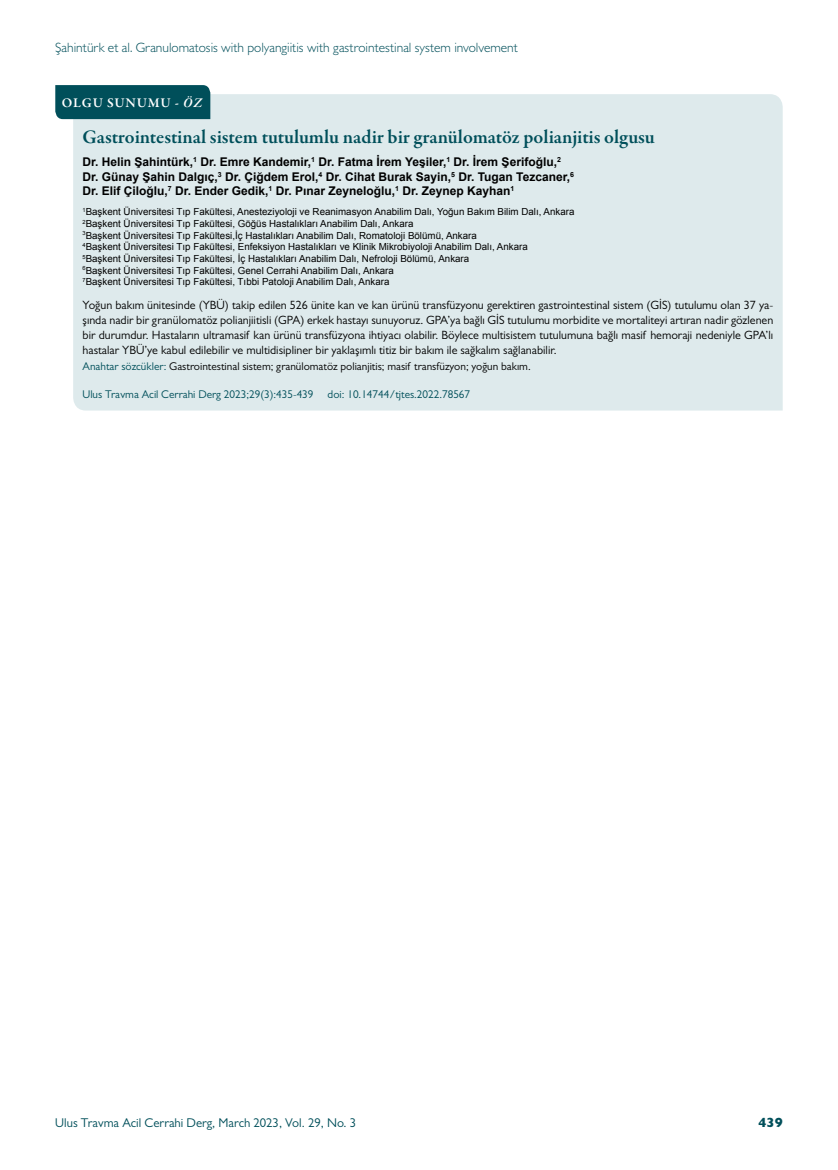
<style>
.page{position:relative;width:838px;height:1170px;background:#fff}
.page>*{position:absolute;margin:0;border:0;box-sizing:border-box;transform-origin:0 0}
.t1{font:600 19.5px "Garamond Premr Pro";letter-spacing:-.005em;color:#004f5a}
.t2{font:300 13.5px "Gill Sans MT Pro";color:#004f5a}
.t3{font:600 13.5px "Garamond Premr Pro";letter-spacing:.055em;color:#fff}
.t4{font:800 13.5px "Gill Sans MT Pro";color:#004f5a}
.t5{font:12.75px "Gill Sans MT Pro";color:#004f5a}
.t6{font:12px/15px "Gill Sans MT Pro";color:#000;text-align:justify}
.t7{font:700 12px/14.4px "Arial";color:#000}
.t8{font:11.25px "Gill Sans MT Pro";color:#000}
.t9{font:11.25px "Gill Sans MT Pro";color:#004f5a}
.t10{font:9.75px/11.7px "Arial";color:#000}
.s1{font-style:italic}
.s2{color:#004f5a}
</style>
<div class="page">
<div style="left:73px;top:94px;width:709px;height:316px;background:#deeaec"></div>
<div style="left:55px;top:85px;width:155px;height:34px;background:#004f5a"></div>
<h2 class="t2" style="left:55px;top:39px;width:464px">Şahintürk et al. Granulomatosis with polyangiitis with gastrointestinal system involvement</h2>
<h2 class="t3" style="left:62px;top:95px;width:142px">OLGU SUNUMU - <span class="s1">ÖZ</span></h2>
<h1 class="t1" style="left:82px;top:125px;width:574px">Gastrointestinal sistem tutulumlu nadir bir granülomatöz polianjitis olgusu</h1>
<p class="t7" style="left:82px;top:155px;width:493px">Dr. Helin Şahintürk,<sup>1</sup> Dr. Emre Kandemir,<sup>1</sup> Dr. Fatma İrem Yeşiler,<sup>1</sup> Dr. İrem Şerifoğlu,<sup>2<br></sup>Dr. Günay Şahin Dalgıç,<sup>3</sup> Dr. Çiğdem Erol,<sup>4</sup> Dr. Cihat Burak Sayin,<sup>5</sup> Dr. Tugan Tezcaner,<sup>6<br></sup>Dr. Elif Çiloğlu,<sup>7</sup> Dr. Ender Gedik,<sup>1</sup> Dr. Pınar Zeyneloğlu,<sup>1</sup> Dr. Zeynep Kayhan<sup>1</sup></p>
<p class="t10" style="left:82px;top:206px;width:493px"><sup>1</sup>Başkent Üniversitesi Tıp Fakültesi, Anesteziyoloji ve Reanimasyon Anabilim Dalı, Yoğun Bakım Bilim Dalı, Ankara <sup>2</sup>Başkent Üniversitesi Tıp Fakültesi, Göğüs Hastalıkları Anabilim Dalı, Ankara<br><sup>3</sup>Başkent Üniversitesi Tıp Fakültesi,İç Hastalıkları Anabilim Dalı, Romatoloji Bölümü, Ankara<br><sup>4</sup>Başkent Üniversitesi Tıp Fakültesi, Enfeksiyon Hastalıkları ve Klinik Mikrobiyoloji Anabilim Dalı, Ankara<br><sup>5</sup>Başkent Üniversitesi Tıp Fakültesi, İç Hastalıkları Anabilim Dalı, Nefroloji Bölümü, Ankara<br><sup>6</sup>Başkent Üniversitesi Tıp Fakültesi, Genel Cerrahi Anabilim Dalı, Ankara<br><sup>7</sup>Başkent Üniversitesi Tıp Fakültesi, Tıbbi Patoloji Anabilim Dalı, Ankara</p>
<p class="t6" style="left:82px;top:297px;width:692px">Yoğun bakım ünitesinde (YBÜ) takip edilen 526 ünite kan ve kan ürünü transfüzyonu gerektiren gastrointestinal sistem (GİS) tutulumu olan 37 ya&shy;şında nadir bir granülomatöz polianjiitisli (GPA) erkek hastayı sunuyoruz. GPA’ya bağlı GİS tutulumu morbidite ve mortaliteyi artıran nadir gözlenen bir durumdur. Hastaların ultramasif kan ürünü transfüzyona ihtiyacı olabilir. Böylece multisistem tutulumuna bağlı masif hemoraji nedeniyle GPA’lı hastalar YBÜ’ye kabul edilebilir ve multidisipliner bir yaklaşımlı titiz bir bakım ile sağkalım sağlanabilir.</p>
<p class="t8" style="left:82px;top:360px;width:450px"><span class="s2">Anahtar sözcükler:</span> Gastrointestinal sistem; granülomatöz polianjitis; masif transfüzyon; yoğun bakım.</p>
<p class="t9" style="left:82px;top:388px;width:232px">Ulus Travma Acil Cerrahi Derg 2023;29(3):435-439</p>
<p class="t9" style="left:328px;top:388px;width:144px">doi: 10.14744/tjtes.2022.78567</p>
<h3 class="t5" style="left:55px;top:1115px;width:302px">Ulus Travma Acil Cerrahi Derg, March 2023, Vol. 29, No. 3</h3>
<h2 class="t4" style="left:758px;top:1114px;width:26px">439</h2>
</div>
